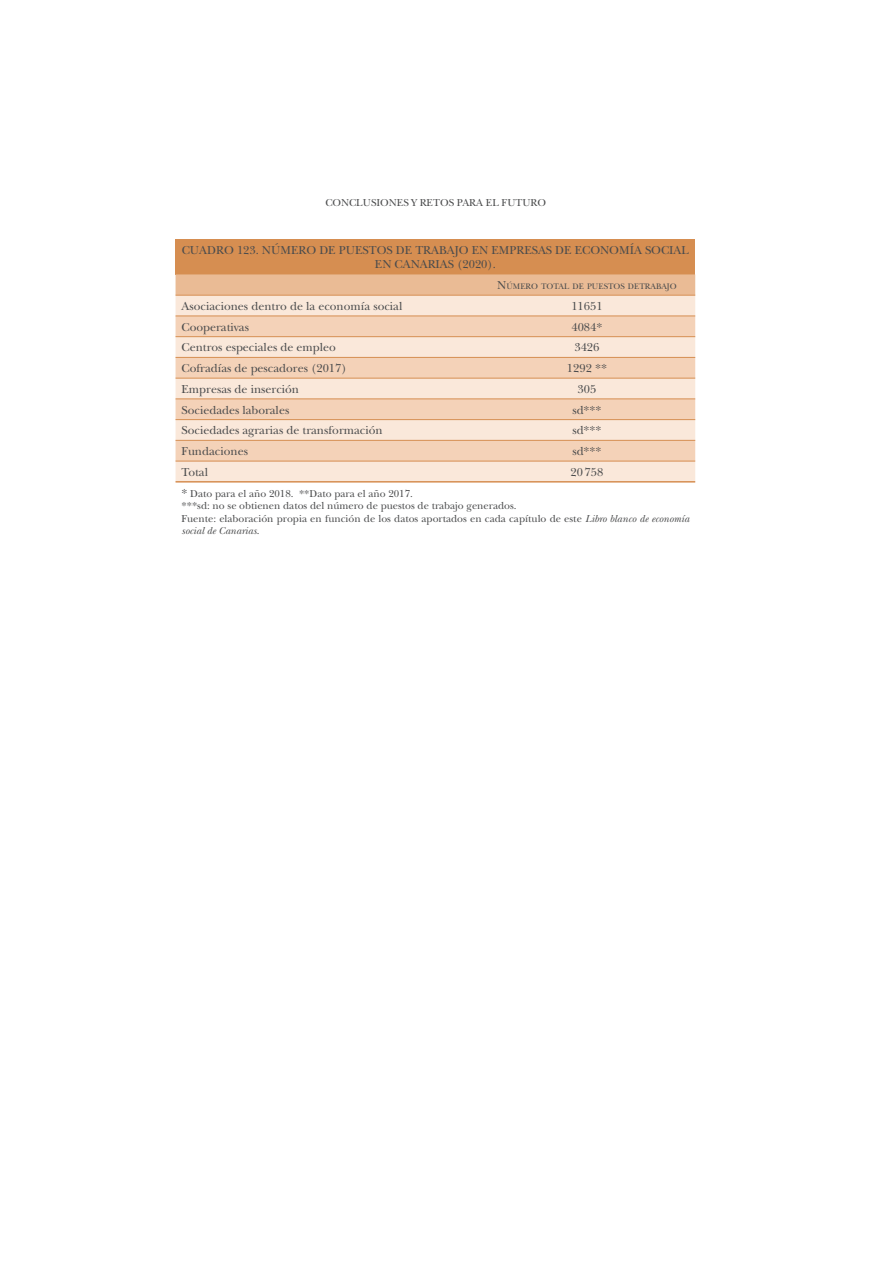
<style>
.page{position:relative;width:893px;height:1263px;background:#fff}
.page>*{position:absolute;margin:0;border:0;box-sizing:border-box;transform-origin:0 0}
.t1{font:12px/14.4px "New Baskerville";color:#4b4c4d;text-align:center}
.t2{font:10.5px/12.6px "New Baskerville";color:#4b4c4d}
.t3{font:8.4px "New Baskerville";color:#4b4c4d}
.s1{font-style:inherit}
.s2{font-size:12px}
.s3{font-style:italic}
</style>
<div class="page">
<div style="left:176px;top:239px;width:519px;height:35px;background:#d68e51"></div>
<svg style="left:176px;top:274px;width:519px;height:21px"></svg>
<div style="left:176px;top:296px;width:519px;height:185px;background:#fae8da"></div>
<svg style="left:176px;top:317px;width:519px;height:144px;fill:#f4d2b8"></svg>
<hr style="left:176px;top:295px;width:519px;height:1px;background:#d68e51">
<hr style="left:176px;top:481px;width:519px;height:2px;background:#d68e51">
<hr style="left:176px;top:316px;width:519px;height:1px;background:#d68e51">
<hr style="left:176px;top:336px;width:519px;height:1px;background:#d68e51">
<hr style="left:176px;top:357px;width:519px;height:1px;background:#d68e51">
<hr style="left:176px;top:378px;width:519px;height:1px;background:#d68e51">
<hr style="left:176px;top:399px;width:519px;height:1px;background:#d68e51">
<hr style="left:176px;top:419px;width:519px;height:1px;background:#d68e51">
<hr style="left:176px;top:440px;width:519px;height:1px;background:#d68e51">
<hr style="left:176px;top:461px;width:519px;height:1px;background:#d68e51">
<p class="t2" style="left:325px;top:198px;width:222px">CONCLUSIONES Y RETOS PARA EL FUTURO</p>
<p class="t1" style="left:182px;top:244px;width:509px">CUADRO 123. NÚMERO DE PUESTOS DE TRABAJO EN EMPRESAS DE ECONOMÍA SOCIAL<br>EN CANARIAS <span class="s1">(2020)</span>.</p>
<p class="t3" style="left:497px;top:284px;width:181px"><span class="s2">N</span>ÚMERO TOTAL DE PUESTOS DETRABAJO</p>
<p class="t1" style="left:182px;top:300px;width:222px">Asociaciones dentro de la economía social</p>
<p class="t1" style="left:571px;top:300px;width:33px">11651</p>
<p class="t1" style="left:182px;top:321px;width:69px">Cooperativas</p>
<p class="t1" style="left:571px;top:321px;width:32px">4084*</p>
<p class="t1" style="left:182px;top:342px;width:156px">Centros especiales de empleo</p>
<p class="t1" style="left:574px;top:342px;width:26px">3426</p>
<p class="t1" style="left:182px;top:363px;width:167px">Cofradías de pescadores (2017)</p>
<p class="t1" style="left:567px;top:363px;width:42px">1292 **</p>
<p class="t1" style="left:182px;top:383px;width:119px">Empresas de inserción</p>
<p class="t1" style="left:578px;top:383px;width:20px">305</p>
<p class="t1" style="left:182px;top:404px;width:109px">Sociedades laborales</p>
<p class="t1" style="left:572px;top:404px;width:31px">sd***</p>
<p class="t1" style="left:182px;top:425px;width:203px">Sociedades agrarias de transformación</p>
<p class="t1" style="left:572px;top:425px;width:31px">sd***</p>
<p class="t1" style="left:182px;top:445px;width:68px">Fundaciones</p>
<p class="t1" style="left:572px;top:445px;width:31px">sd***</p>
<p class="t1" style="left:182px;top:466px;width:28px">Total</p>
<p class="t1" style="left:571px;top:466px;width:34px">20 758</p>
<p class="t2" style="left:182px;top:488px;width:509px"><span class="s2">*</span> Dato para el año 2018. **Dato para el año 2017.<br>***sd: no se obtienen datos del número de puestos de trabajo generados.<br>Fuente: elaboración propia en función de los datos aportados en cada capítulo de este <span class="s3">Libro blanco de economía social de Canarias</span>.</p>
</div>
